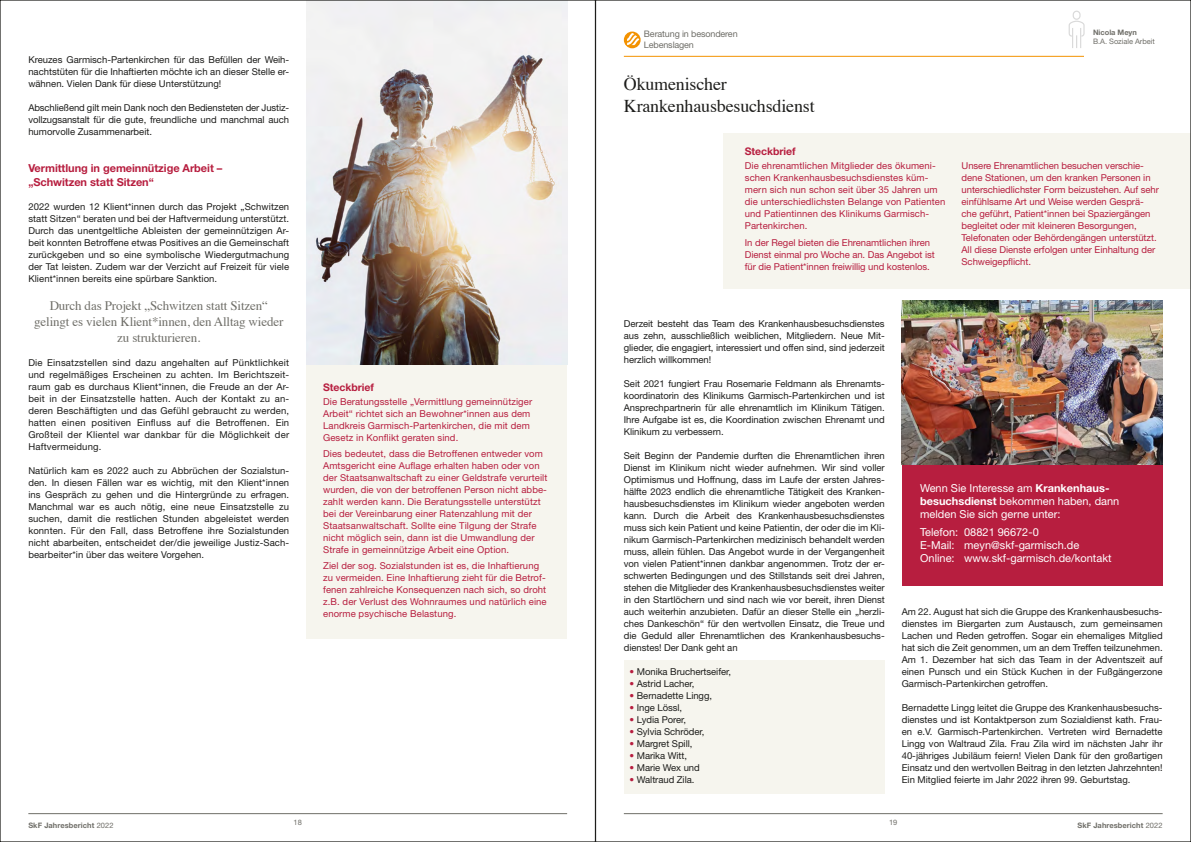
<style>
.page{position:relative;width:1191px;height:842px;background:#fff}
.page>*{position:absolute;margin:0;border:0;box-sizing:border-box;transform-origin:0 0}
.t1{font:18px/22px "Times";letter-spacing:-.01em;color:#1d1d1b}
.t2{font:13px/16px "Times";letter-spacing:-.01em;color:#6f6e68;text-align:center}
.t3{font:11px/13px "Helvetica Neue LT Std";color:#fff}
.t4{font:700 11px/13px "Helvetica Neue LT Std";letter-spacing:-.005em;color:#b71e3f}
.t5{font:700 10.5px "Helvetica Neue LT Std";letter-spacing:-.005em;color:#b71e3f}
.t6{font:9.5px/12px "Helvetica Neue LT Std";color:#1d1d1b;text-align:justify}
.t7{font:9.5px/12px "Helvetica Neue LT Std";letter-spacing:.01em;color:#b71e3f}
.t8{font:9px/10.5px "Helvetica Neue LT Std";letter-spacing:-.015em;color:#6f6e68}
.t9{font:700 7.5px "Helvetica Neue LT Std";letter-spacing:.01em;color:#6f6e68}
.t10{font:7.5px "Helvetica Neue LT Std";letter-spacing:-.005em;color:#6f6e68}
.s1{color:#b71e3f}
.s2{font-weight:700}
.s3{font-weight:400}
</style>
<div class="page">
<div style="left:901px;top:465px;width:261px;height:121px;background:#b71e3f"></div>
<div style="left:724px;top:133px;width:467px;height:156px;background:#f6f5ee"></div>
<div style="left:306px;top:364px;width:260px;height:275px;background:#f6f5ee"></div>
<div style="left:624px;top:660px;width:260px;height:134px;background:#f6f5ee"></div>
<hr style="left:28px;top:813px;width:539px;height:1px;background:#6f6e68">
<hr style="left:624px;top:813px;width:538px;height:1px;background:#6f6e68">
<hr style="left:624px;top:56px;width:538px;height:1px;background:#f39200">
<svg style="left:624px;top:32px;width:16px;height:16px"></svg>
<img style="left:901px;top:300px;width:261px;height:165px">
<div style="left:1084px;top:21px;width:99px;height:41px;background:#fff"></div>
<div style="left:1072px;top:11px;width:8px;height:9px;border:1px solid #dadada;border-radius:3px"></div>
<svg style="left:1068px;top:20px;width:17px;height:28px"></svg>
<img style="left:306px;top:2px;width:261px;height:363px">
<p class="t6" style="left:28px;top:54px;width:262px">Kreuzes Garmisch-Partenkirchen für das Befüllen der Weih&shy;nachtstüten für die Inhaftierten möchte ich an dieser Stelle er&shy;wähnen. Vielen Dank für diese Unterstützung!</p>
<p class="t6" style="left:28px;top:102px;width:262px">Abschließend gilt mein Dank noch den Bediensteten der Justiz&shy;vollzugsanstalt für die gute, freundliche und manchmal auch humorvolle Zusammenarbeit.</p>
<p class="t4" style="left:28px;top:162px;width:195px">Vermittlung in gemeinnützige Arbeit – „Schwitzen statt Sitzen“</p>
<p class="t6" style="left:28px;top:200px;width:262px">2022 wurden 12 Klient*innen durch das Projekt „Schwitzen statt Sitzen“ beraten und bei der Haftvermeidung unterstützt.<br>Durch das unentgeltliche Ableisten der gemeinnützigen Ar&shy;beit konnten Betroffene etwas Positives an die Gemeinschaft zurückgeben und so eine symbolische Wiedergutmachung der Tat leisten. Zudem war der Verzicht auf Freizeit für viele Klient*innen bereits eine spürbare Sanktion.</p>
<h2 class="t2" style="left:34px;top:296px;width:251px">Durch das Projekt „Schwitzen statt Sitzen“ gelingt es vielen Klient*innen, den Alltag wieder zu strukturieren.</h2>
<p class="t6" style="left:28px;top:356px;width:262px">Die Einsatzstellen sind dazu angehalten auf Pünktlichkeit und regelmäßiges Erscheinen zu achten. Im Berichtszeit&shy;raum gab es durchaus Klient*innen, die Freude an der Ar&shy;beit in der Einsatzstelle hatten. Auch der Kontakt zu an&shy;deren Beschäftigten und das Gefühl gebraucht zu werden, hatten einen positiven Einfluss auf die Betroffenen. Ein Großteil der Klientel war dankbar für die Möglichkeit der Haftvermeidung.</p>
<p class="t6" style="left:28px;top:464px;width:262px">Natürlich kam es 2022 auch zu Abbrüchen der Sozialstun&shy;den. In diesen Fällen war es wichtig, mit den Klient*innen ins Gespräch zu gehen und die Hintergründe zu erfragen.<br>Manchmal war es auch nötig, eine neue Einsatzstelle zu suchen, damit die restlichen Stunden abgeleistet werden konnten. Für den Fall, dass Betroffene ihre Sozialstunden nicht abarbeiten, entscheidet der/die jeweilige Justiz-Sach&shy;bearbeiter*in über das weitere Vorgehen.</p>
<p class="t5" style="left:323px;top:380px;width:52px">Steckbrief</p>
<p class="t7" style="left:323px;top:395px;width:211px">Die Beratungsstelle „Vermittlung gemeinnütziger Arbeit“ richtet sich an Bewohner*innen aus dem Landkreis Garmisch-Partenkirchen, die mit dem Gesetz in Konflikt geraten sind.</p>
<p class="t7" style="left:323px;top:447px;width:226px">Dies bedeutet, dass die Betroffenen entweder vom Amtsgericht eine Auflage erhalten haben oder von der Staatsanwaltschaft zu einer Geldstrafe verurteilt wurden, die von der betroffenen Person nicht abbe&shy;zahlt werden kann. Die Beratungsstelle unterstützt bei der Vereinbarung einer Ratenzahlung mit der Staatsanwaltschaft. Sollte eine Tilgung der Strafe nicht möglich sein, dann ist die Umwandlung der Strafe in gemeinnützige Arbeit eine Option.</p>
<p class="t7" style="left:323px;top:560px;width:225px">Ziel der sog. Sozialstunden ist es, die Inhaftierung zu vermeiden. Eine Inhaftierung zieht für die Betrof&shy;fenen zahlreiche Konsequenzen nach sich, so droht z.B. der Verlust des Wohnraumes und natürlich eine enorme psychische Belastung.</p>
<p class="t8" style="left:644px;top:29px;width:95px">Beratung in besonderen<br>Lebenslagen</p>
<h1 class="t1" style="left:624px;top:71px;width:192px">Ökumenischer<br>Krankenhausbesuchsdienst</h1>
<p class="t5" style="left:745px;top:145px;width:52px">Steckbrief</p>
<p class="t7" style="left:745px;top:160px;width:202px">Die ehrenamtlichen Mitglieder des ökumeni&shy;schen Krankenhausbesuchsdienstes küm&shy;mern sich nun schon seit über 35 Jahren um die unterschiedlichsten Belange von Patienten und Patientinnen des Klinikums Garmisch-Partenkirchen.</p>
<p class="t7" style="left:745px;top:236px;width:191px">In der Regel bieten die Ehrenamtlichen ihren<br>Dienst einmal pro Woche an. Das Angebot ist für die Patient*innen freiwillig und kostenlos.</p>
<p class="t9" style="left:1093px;top:27px;width:45px">Nicola Meyn</p>
<p class="t10" style="left:1093px;top:37px;width:63px">B.A. Soziale Arbeit</p>
<p class="t7" style="left:961px;top:160px;width:199px">Unsere Ehrenamtlichen besuchen verschie&shy;dene Stationen, um den kranken Personen in unterschiedlichster Form beizustehen. Auf sehr einfühlsame Art und Weise werden Gesprä&shy;che geführt, Patient*innen bei Spaziergängen begleitet oder mit kleineren Besorgungen, Telefonaten oder Behördengängen unterstützt.<br>All diese Dienste erfolgen unter Einhaltung der Schweigepflicht.</p>
<p class="t6" style="left:624px;top:318px;width:262px">Derzeit besteht das Team des Krankenhausbesuchsdienstes aus zehn, ausschließlich weiblichen, Mitgliedern. Neue Mit&shy;glieder, die engagiert, interessiert und offen sind, sind jederzeit herzlich willkommen!</p>
<p class="t6" style="left:624px;top:378px;width:262px">Seit 2021 fungiert Frau Rosemarie Feldmann als Ehrenamts&shy;koordinatorin des Klinikums Garmisch-Partenkirchen und ist Ansprechpartnerin für alle ehrenamtlich im Klinikum Tätigen.<br>Ihre Aufgabe ist es, die Koordination zwischen Ehrenamt und Klinikum zu verbessern.</p>
<p class="t6" style="left:624px;top:450px;width:262px">Seit Beginn der Pandemie durften die Ehrenamtlichen ihren Dienst im Klinikum nicht wieder aufnehmen. Wir sind voller Optimismus und Hoffnung, dass im Laufe der ersten Jahres&shy;hälfte 2023 endlich die ehrenamtliche Tätigkeit des Kranken&shy;hausbesuchsdienstes im Klinikum wieder angeboten werden kann. Durch die Arbeit des Krankenhausbesuchsdienstes muss sich kein Patient und keine Patientin, der oder die im Kli&shy;nikum Garmisch-Partenkirchen medizinisch behandelt werden muss, allein fühlen. Das Angebot wurde in der Vergangenheit von vielen Patient*innen dankbar angenommen. Trotz der er&shy;schwerten Bedingungen und des Stillstands seit drei Jahren, stehen die Mitglieder des Krankenhausbesuchsdienstes weiter in den Startlöchern und sind nach wie vor bereit, ihren Dienst auch weiterhin anzubieten. Dafür an dieser Stelle ein „herzli&shy;ches Dankeschön“ für den wertvollen Einsatz, die Treue und die Geduld aller Ehrenamtlichen des Krankenhausbesuchs&shy;dienstes! Der Dank geht an</p>
<p class="t6" style="left:629px;top:666px;width:103px"><span class="s1">•</span> Monika Bruchertseifer,</p>
<p class="t6" style="left:629px;top:678px;width:66px"><span class="s1">•</span> Astrid Lacher,</p>
<p class="t6" style="left:629px;top:690px;width:84px"><span class="s1">•</span> Bernadette Lingg,</p>
<p class="t6" style="left:629px;top:702px;width:54px"><span class="s1">•</span> Inge Lössl,</p>
<p class="t6" style="left:629px;top:714px;width:58px"><span class="s1">•</span> Lydia Porer,</p>
<p class="t6" style="left:629px;top:726px;width:76px"><span class="s1">•</span> Sylvia Schröder,</p>
<p class="t6" style="left:629px;top:738px;width:64px"><span class="s1">•</span> Margret Spill,</p>
<p class="t6" style="left:629px;top:750px;width:59px"><span class="s1">•</span> Marika Witt,</p>
<p class="t6" style="left:629px;top:762px;width:72px"><span class="s1">•</span> Marie Wex und</p>
<p class="t6" style="left:629px;top:774px;width:66px"><span class="s1">•</span> Waltraud Zila.</p>
<p class="t3" style="left:920px;top:481px;width:201px">Wenn Sie Interesse am <span class="s2">Krankenhaus&shy;besuchsdienst</span> bekommen haben, dann melden Sie sich gerne unter:</p>
<p class="t3" style="left:920px;top:526px;width:193px">Telefon: 08821 96672-0<br>E-Mail: meyn@skf-garmisch.de<br>Online: www.skf-garmisch.de/kontakt</p>
<p class="t6" style="left:901px;top:606px;width:262px">Am 22. August hat sich die Gruppe des Krankenhausbesuchs&shy;dienstes im Biergarten zum Austausch, zum gemeinsamen Lachen und Reden getroffen. Sogar ein ehemaliges Mitglied hat sich die Zeit genommen, um an dem Treffen teilzunehmen.<br>Am 1. Dezember hat sich das Team in der Adventszeit auf einen Punsch und ein Stück Kuchen in der Fußgängerzone Garmisch-Partenkirchen getroffen.</p>
<p class="t6" style="left:901px;top:702px;width:262px">Bernadette Lingg leitet die Gruppe des Krankenhausbesuchs&shy;dienstes und ist Kontaktperson zum Sozialdienst kath. Frau&shy;en e.V. Garmisch-Partenkirchen. Vertreten wird Bernadette Lingg von Waltraud Zila. Frau Zila wird im nächsten Jahr ihr 40-jähriges Jubiläum feiern! Vielen Dank für den großartigen Einsatz und den wertvollen Beitrag in den letzten Jahrzehnten!<br>Ein Mitglied feierte im Jahr 2022 ihren 99. Geburtstag.</p>
<p class="t9" style="left:28px;top:820px;width:87px">SkF Jahresbericht <span class="s3">2022</span></p>
<p class="t10" style="left:293px;top:818px;width:10px">18</p>
<p class="t10" style="left:889px;top:818px;width:10px">19</p>
<p class="t9" style="left:1077px;top:820px;width:87px">SkF Jahresbericht <span class="s3">2022</span></p>
</div>
